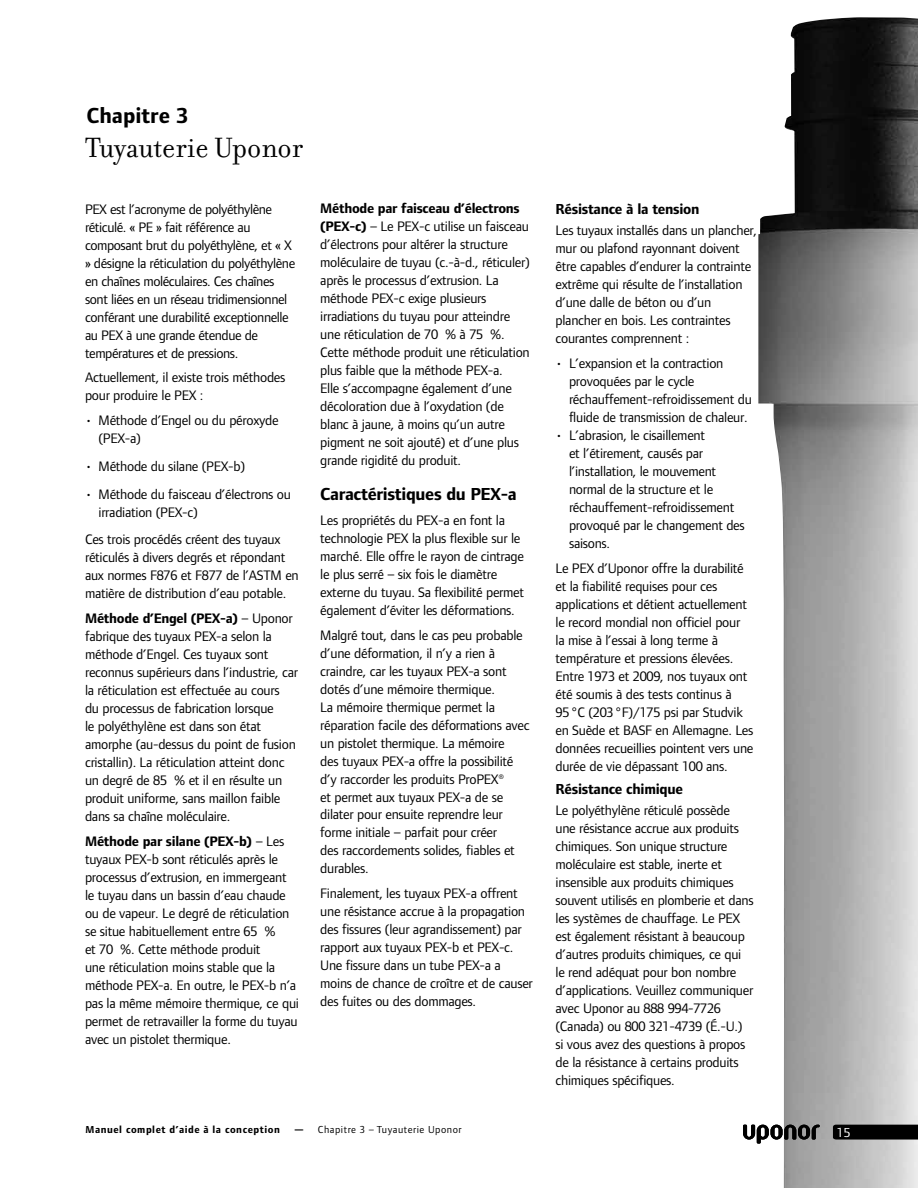
<style>
.page{position:relative;width:918px;height:1188px;background:#fff}
.page>*{position:absolute;margin:0;border:0;box-sizing:border-box;transform-origin:0 0}
.t1{font:30px "Filosofia Regular Lining";color:#000}
.t2{font:700 22.5px "Foundry Form Sans";color:#000}
.t3{font:700 18px "Foundry Form Sans";letter-spacing:-.02em;color:#000}
.t4{font:700 15px "Foundry Form Sans";letter-spacing:-.02em;color:#000}
.t5{font:14.25px/18px "Foundry Form Sans";letter-spacing:-.02em;color:#000}
.t6{font:13.5px "Foundry Form Sans";color:#fff}
.t7{font:700 10.5px "Foundry Form Sans";letter-spacing:.05em;color:#000}
.t8{font:10.5px "Foundry Form Sans";letter-spacing:.05em;color:#000}
.s1{font-weight:700}
</style>
<div class="page">
<img style="left:758px;top:17px;width:160px;height:1171px">
<svg style="left:833px;top:1125px;width:85px;height:15px"></svg>
<svg style="left:743px;top:1125px;width:77px;height:19px"></svg>
<h2 class="t2" style="left:87px;top:103px;width:104px">Chapitre 3</h2>
<h1 class="t1" style="left:85px;top:131px;width:220px">Tuyauterie Uponor</h1>
<p class="t5" style="left:85px;top:200px;width:212px">PEX est l’acronyme de polyéthylène réticulé. « PE » fait référence au composant brut du polyéthylène, et « X » désigne la réticulation du polyéthylène en chaînes moléculaires. Ces chaînes sont liées en un réseau tridimensionnel conférant une durabilité exceptionnelle au PEX à une grande étendue de températures et de pressions.</p>
<p class="t5" style="left:85px;top:369px;width:202px">Actuellement, il existe trois méthodes pour produire le PEX :</p>
<p class="t5" style="left:99px;top:411px;width:182px;text-indent:-13px">• Méthode d’Engel ou du péroxyde (PEX-a)</p>
<p class="t5" style="left:85px;top:457px;width:162px">• Méthode du silane (PEX-b)</p>
<p class="t5" style="left:99px;top:485px;width:194px;text-indent:-13px">• Méthode du faisceau d’électrons ou irradiation (PEX-c)</p>
<p class="t5" style="left:85px;top:530px;width:215px">Ces trois procédés créent des tuyaux réticulés à divers degrés et répondant aux normes F876 et F877 de l’ASTM en matière de distribution d’eau potable.</p>
<p class="t5" style="left:85px;top:609px;width:214px"><span class="s1">Méthode d’Engel (PEX-a)</span> – Uponor fabrique des tuyaux PEX-a selon la méthode d’Engel. Ces tuyaux sont reconnus supérieurs dans l’industrie, car la réticulation est effectuée au cours<br>du processus de fabrication lorsque<br>le polyéthylène est dans son état amorphe (au-dessus du point de fusion cristallin). La réticulation atteint donc un degré de 85 % et il en résulte un produit uniforme, sans maillon faible dans sa chaîne moléculaire.</p>
<p class="t5" style="left:85px;top:832px;width:215px"><span class="s1">Méthode par silane (PEX-b)</span> – Les tuyaux PEX-b sont réticulés après le processus d’extrusion, en immergeant le tuyau dans un bassin d’eau chaude ou de vapeur. Le degré de réticulation se situe habituellement entre 65 %<br>et 70 %. Cette méthode produit<br>une réticulation moins stable que la méthode PEX-a. En outre, le PEX-b n’a pas la même mémoire thermique, ce qui permet de retravailler la forme du tuyau avec un pistolet thermique.</p>
<p class="t5" style="left:320px;top:200px;width:211px"><span class="s1">Méthode par faisceau d’électrons (PEX-c)</span> – Le PEX-c utilise un faisceau d’électrons pour altérer la structure moléculaire de tuyau (c.-à-d., réticuler) après le processus d’extrusion. La méthode PEX-c exige plusieurs irradiations du tuyau pour atteindre une réticulation de 70 % à 75 %.<br>Cette méthode produit une réticulation plus faible que la méthode PEX-a.<br>Elle s’accompagne également d’une décoloration due à l’oxydation (de blanc à jaune, à moins qu’un autre pigment ne soit ajouté) et d’une plus grande rigidité du produit.</p>
<p class="t3" style="left:320px;top:484px;width:198px">Caractéristiques du PEX-a</p>
<p class="t5" style="left:320px;top:511px;width:205px">Les propriétés du PEX-a en font la technologie PEX la plus flexible sur le marché. Elle offre le rayon de cintrage le plus serré – six fois le diamètre externe du tuyau. Sa flexibilité permet également d’éviter les déformations.</p>
<p class="t5" style="left:320px;top:626px;width:211px">Malgré tout, dans le cas peu probable d’une déformation, il n’y a rien à craindre, car les tuyaux PEX-a sont dotés d’une mémoire thermique.<br>La mémoire thermique permet la réparation facile des déformations avec un pistolet thermique. La mémoire<br>des tuyaux PEX-a offre la possibilité d’y raccorder les produits ProPEX®<br>et permet aux tuyaux PEX-a de se dilater pour ensuite reprendre leur forme initiale – parfait pour créer<br>des raccordements solides, fiables et durables.</p>
<p class="t5" style="left:320px;top:884px;width:214px">Finalement, les tuyaux PEX-a offrent une résistance accrue à la propagation des fissures (leur agrandissement) par rapport aux tuyaux PEX-b et PEX-c.<br>Une fissure dans un tube PEX-a a moins de chance de croître et de causer des fuites ou des dommages.</p>
<p class="t4" style="left:556px;top:201px;width:145px">Résistance à la tension</p>
<p class="t5" style="left:556px;top:221px;width:203px">Les tuyaux installés dans un plancher, mur ou plafond rayonnant doivent être capables d’endurer la contrainte extrême qui résulte de l’installation d’une dalle de béton ou d’un plancher en bois. Les contraintes courantes comprennent :</p>
<p class="t5" style="left:569px;top:354px;width:184px;text-indent:-13px">• L’expansion et la contraction provoquées par le cycle réchauffement-refroidissement du fluide de transmission de chaleur.</p>
<p class="t5" style="left:569px;top:426px;width:177px;text-indent:-13px">• L’abrasion, le cisaillement<br>et l’étirement, causés par l’installation, le mouvement normal de la structure et le réchauffement-refroidissement provoqué par le changement des saisons.</p>
<p class="t5" style="left:556px;top:559px;width:200px">Le PEX d’Uponor offre la durabilité et la fiabilité requises pour ces applications et détient actuellement le record mondial non officiel pour<br>la mise à l’essai à long terme à température et pressions élevées.<br>Entre 1973 et 2009, nos tuyaux ont été soumis à des tests continus à 95°C (203°F)/175 psi par Studvik en Suède et BASF en Allemagne. Les données recueillies pointent vers une durée de vie dépassant 100 ans.</p>
<p class="t4" style="left:556px;top:781px;width:129px">Résistance chimique</p>
<p class="t5" style="left:556px;top:801px;width:200px">Le polyéthylène réticulé possède une résistance accrue aux produits chimiques. Son unique structure moléculaire est stable, inerte et insensible aux produits chimiques souvent utilisés en plomberie et dans les systèmes de chauffage. Le PEX est également résistant à beaucoup d’autres produits chimiques, ce qui le rend adéquat pour bon nombre d’applications. Veuillez communiquer avec Uponor au 888 994-7726 (Canada) ou 800 321-4739 (É.-U.) si vous avez des questions à propos de la résistance à certains produits chimiques spécifiques.</p>
<p class="t7" style="left:85px;top:1124px;width:196px">Manuel complet d’aide à la conception</p>
<p class="t7" style="left:294px;top:1124px;width:12px">—</p>
<p class="t6" style="left:837px;top:1125px;width:15px">15</p>
<p class="t8" style="left:318px;top:1124px;width:145px">Chapitre 3 – Tuyauterie Uponor</p>
</div>
